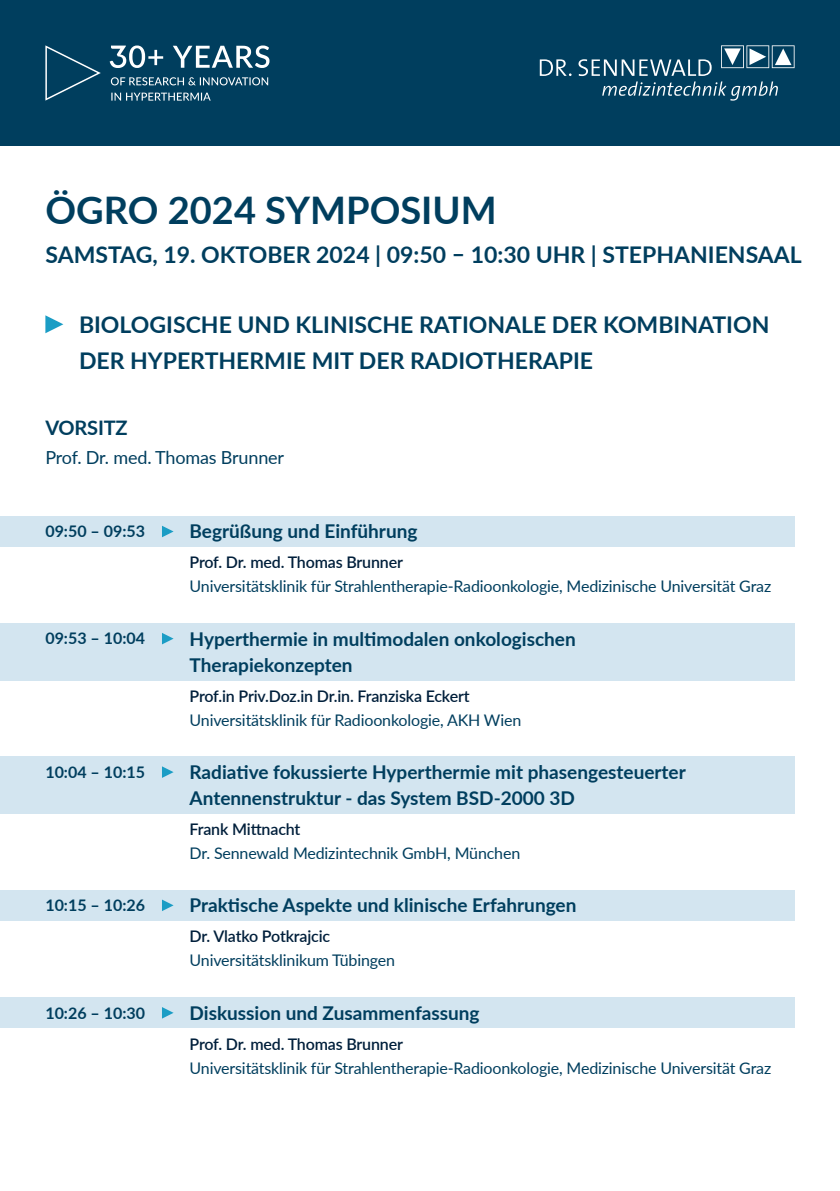
<style>
.page{position:relative;width:840px;height:1191px;background:#fff}
.page>*{position:absolute;margin:0;border:0;box-sizing:border-box;transform-origin:0 0}
.t1{font:700 38px "Lato";color:#003e5e}
.t2{font:700 23px/36px "Lato";color:#003e5e}
.t3{font:700 20px "Lato";letter-spacing:-.01em;color:#003e5e}
.t4{font:700 19px/25.8px "Lato";color:#003e5e}
.t5{font:18px "Lato";letter-spacing:-.01em;color:#003e5e}
.t6{font:16px "Lato";letter-spacing:-.01em;color:#003e5e}
.t7{font:600 16px "Lato";letter-spacing:-.01em;color:#001f3b}
.t8{font:700 16px "Lato";color:#003e5e}
</style>
<div class="page">
<div style="left:0;top:0;width:839px;height:146px;background:#003e5e"></div>
<svg style="left:539px;top:59px;width:32px;height:17px"></svg>
<svg style="left:578px;top:45px;width:216px;height:56px"></svg>
<svg style="left:45px;top:45px;width:56px;height:56px"></svg>
<svg style="left:110px;top:45px;width:159px;height:23px"></svg>
<svg style="left:111px;top:93px;width:99px;height:8px"></svg>
<svg style="left:111px;top:77px;width:157px;height:8px"></svg>
<svg style="left:45px;top:315px;width:18px;height:18px"></svg>
<div style="left:0;top:516px;width:794px;height:31px;background:#d3e5f0"></div>
<div style="left:0;top:997px;width:794px;height:31px;background:#d3e5f0"></div>
<div style="left:0;top:890px;width:794px;height:30px;background:#d3e5f0"></div>
<div style="left:0;top:623px;width:794px;height:57px;background:#d3e5f0"></div>
<div style="left:0;top:756px;width:794px;height:57px;background:#d3e5f0"></div>
<svg style="left:162px;top:526px;width:11px;height:11px"></svg>
<svg style="left:162px;top:1007px;width:11px;height:11px"></svg>
<svg style="left:162px;top:633px;width:11px;height:11px"></svg>
<svg style="left:162px;top:766px;width:11px;height:12px"></svg>
<svg style="left:162px;top:899px;width:11px;height:12px"></svg>
<h1 class="t1" style="left:45px;top:182px;width:452px">ÖGRO 2024 SYMPOSIUM</h1>
<h2 class="t2" style="left:45px;top:236px;width:757px">SAMSTAG, 19. OKTOBER 2024 | 09:50 – 10:30 UHR | STEPHANIENSAAL</h2>
<h2 class="t2" style="left:79px;top:305px;width:691px">BIOLOGISCHE UND KLINISCHE RATIONALE DER KOMBINATION<br>DER HYPERTHERMIE MIT DER RADIOTHERAPIE</h2>
<p class="t3" style="left:45px;top:413px;width:84px">VORSITZ</p>
<p class="t5" style="left:45px;top:445px;width:240px">Prof. Dr. med. Thomas Brunner</p>
<p class="t8" style="left:45px;top:520px;width:101px">09:50 – 09:53</p>
<p class="t8" style="left:45px;top:627px;width:101px">09:53 – 10:04</p>
<p class="t8" style="left:45px;top:760px;width:101px">10:04 – 10:15</p>
<p class="t8" style="left:45px;top:893px;width:101px">10:15 – 10:26</p>
<p class="t8" style="left:45px;top:1001px;width:101px">10:26 – 10:30</p>
<p class="t4" style="left:189px;top:517px;width:229px">Begrüßung und Einführung</p>
<p class="t7" style="left:189px;top:551px;width:215px">Prof. Dr. med. Thomas Brunner</p>
<p class="t6" style="left:189px;top:575px;width:583px">Universitätsklinik für Strahlentherapie-Radioonkologie, Medizinische Universität Graz</p>
<p class="t4" style="left:189px;top:625px;width:387px">Hyperthermie in multimodalen onkologischen<br>Therapiekonzepten</p>
<p class="t7" style="left:189px;top:684px;width:281px">Prof.in Priv.Doz.in Dr.in. Franziska Eckert</p>
<p class="t6" style="left:189px;top:708px;width:333px">Universitätsklinik für Radioonkologie, AKH Wien</p>
<p class="t4" style="left:189px;top:758px;width:497px">Radiative fokussierte Hyperthermie mit phasengesteuerter<br>Antennenstruktur - das System BSD-2000 3D</p>
<p class="t7" style="left:189px;top:817px;width:112px">Frank Mittnacht</p>
<p class="t6" style="left:189px;top:841px;width:332px">Dr. Sennewald Medizintechnik GmbH, München</p>
<p class="t4" style="left:189px;top:891px;width:388px">Praktische Aspekte und klinische Erfahrungen</p>
<p class="t7" style="left:189px;top:925px;width:142px">Dr. Vlatko Potkrajcic</p>
<p class="t6" style="left:189px;top:949px;width:207px">Universitätsklinikum Tübingen</p>
<p class="t4" style="left:189px;top:999px;width:291px">Diskussion und Zusammenfassung</p>
<p class="t7" style="left:189px;top:1032px;width:215px">Prof. Dr. med. Thomas Brunner</p>
<p class="t6" style="left:189px;top:1056px;width:583px">Universitätsklinik für Strahlentherapie-Radioonkologie, Medizinische Universität Graz</p>
</div>
